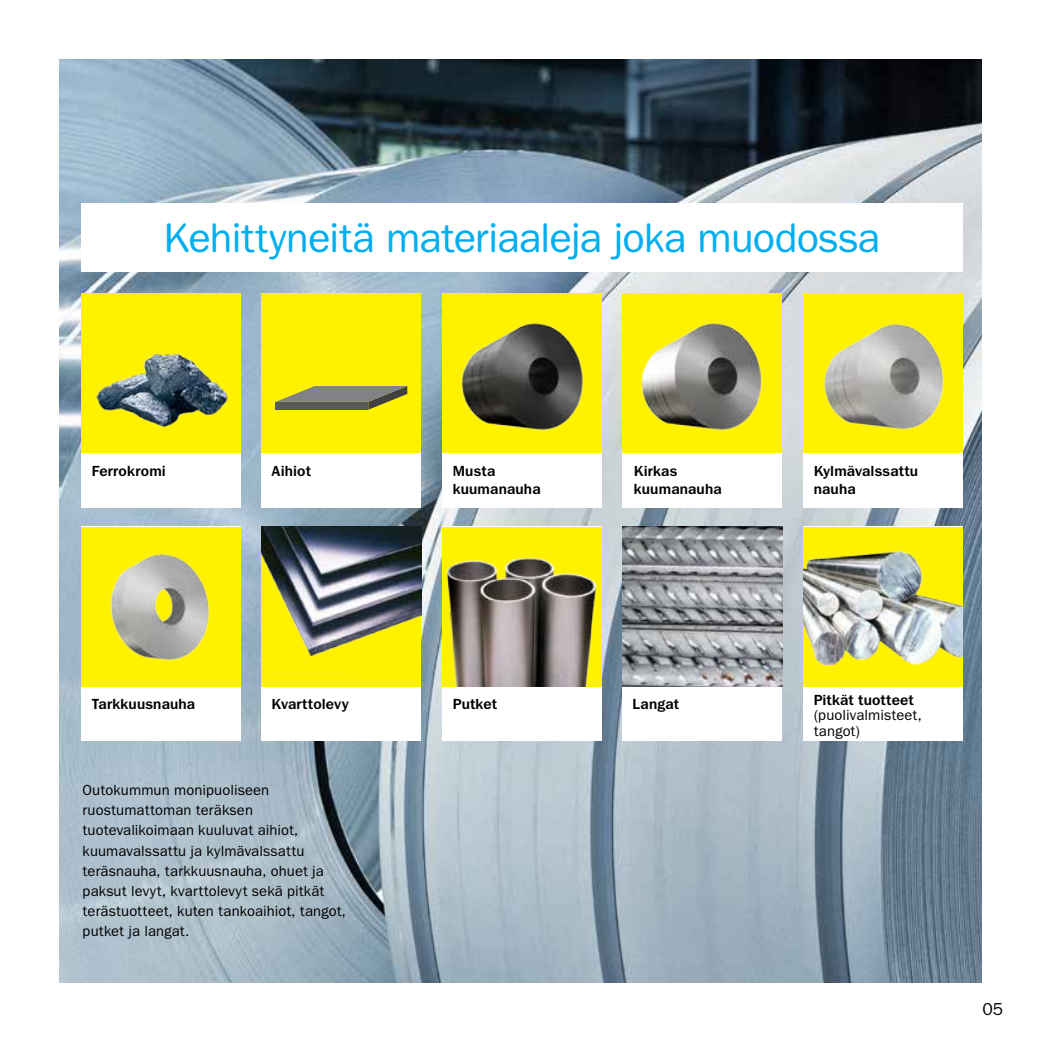
<style>
.page{position:relative;width:1042px;height:1042px;background:#fff}
.page>*{position:absolute;margin:0;border:0;box-sizing:border-box;transform-origin:0 0}
.t1{font:42px "Tee Franklin Forever Rounded";letter-spacing:-.02em;color:#00aeef}
.t2{font:17.5px "Tee Franklin Forever Rounded";color:#000}
.t3{font:14.88px/20.1px "Tee Franklin Forever";letter-spacing:.005em;color:#000}
.t4{font:500 14.88px/17.5px "Tee Franklin Forever";letter-spacing:.01em;color:#000}
</style>
<div class="page">
<img style="left:60px;top:59px;width:921px;height:923px">
<div style="left:261px;top:527px;width:160px;height:214px;background:#fff"></div>
<div style="left:261px;top:527px;width:160px;height:159px;background:#fff200"></div>
<img style="left:261px;top:527px;width:160px;height:131px">
<div style="left:442px;top:527px;width:159px;height:214px;background:#fff"></div>
<div style="left:442px;top:527px;width:159px;height:159px;background:#fff200"></div>
<div style="left:803px;top:527px;width:160px;height:214px;background:#fff"></div>
<div style="left:803px;top:527px;width:160px;height:159px;background:#fff200"></div>
<img style="left:803px;top:551px;width:160px;height:114px">
<div style="left:81px;top:204px;width:881px;height:68px;background:#fff"></div>
<div style="left:81px;top:293px;width:159px;height:215px;background:#fff"></div>
<div style="left:81px;top:293px;width:159px;height:160px;background:#fff200"></div>
<div style="left:261px;top:293px;width:160px;height:215px;background:#fff"></div>
<div style="left:261px;top:293px;width:160px;height:160px;background:#fff200"></div>
<div style="left:442px;top:293px;width:159px;height:215px;background:#fff"></div>
<div style="left:442px;top:293px;width:159px;height:160px;background:#fff200"></div>
<div style="left:622px;top:293px;width:160px;height:215px;background:#fff"></div>
<div style="left:622px;top:293px;width:160px;height:160px;background:#fff200"></div>
<div style="left:803px;top:293px;width:160px;height:215px;background:#fff"></div>
<div style="left:803px;top:293px;width:160px;height:160px;background:#fff200"></div>
<div style="left:81px;top:527px;width:159px;height:214px;background:#fff"></div>
<div style="left:81px;top:527px;width:159px;height:159px;background:#fff200"></div>
<img style="left:96px;top:353px;width:132px;height:75px">
<svg style="left:276px;top:386px;width:131px;height:24px"></svg>
<img style="left:440px;top:318px;width:144px;height:125px">
<img style="left:619px;top:318px;width:144px;height:125px">
<img style="left:802px;top:319px;width:163px;height:124px">
<img style="left:71px;top:550px;width:139px;height:124px">
<img style="left:441px;top:554px;width:161px;height:132px">
<div style="left:622px;top:527px;width:160px;height:214px;background:#fff"></div>
<img style="left:622px;top:527px;width:160px;height:159px">
<h1 class="t1" style="left:164px;top:213px;width:718px">Kehittyneitä materiaaleja joka muodossa</h1>
<p class="t4" style="left:92px;top:463px;width:76px">Ferrokromi</p>
<p class="t4" style="left:272px;top:463px;width:41px">Aihiot</p>
<p class="t4" style="left:453px;top:463px;width:89px">Musta kuumanauha</p>
<p class="t4" style="left:634px;top:463px;width:89px">Kirkas kuumanauha</p>
<p class="t4" style="left:814px;top:463px;width:106px">Kylmävalssattu nauha</p>
<p class="t4" style="left:92px;top:696px;width:105px">Tarkkuusnauha</p>
<p class="t4" style="left:272px;top:696px;width:79px">Kvarttolevy</p>
<p class="t4" style="left:453px;top:696px;width:46px">Putket</p>
<p class="t4" style="left:814px;top:691px;width:102px">Pitkät tuotteet</p>
<p class="t3" style="left:814px;top:707px;width:109px;line-height:15.8px">(puolivalmisteet, tangot)</p>
<p class="t4" style="left:632px;top:696px;width:48px">Langat</p>
<p class="t3" style="left:83px;top:780px;width:265px">Outokummun monipuoliseen ruostumattoman teräksen tuotevalikoimaan kuuluvat aihiot, kuumavalssattu ja kylmävalssattu teräsnauha, tarkkuusnauha, ohuet ja paksut levyt, kvarttolevyt sekä pitkät terästuotteet, kuten tankoaihiot, tangot, putket ja langat.</p>
<p class="t2" style="left:982px;top:999px;width:22px">05</p>
</div>
